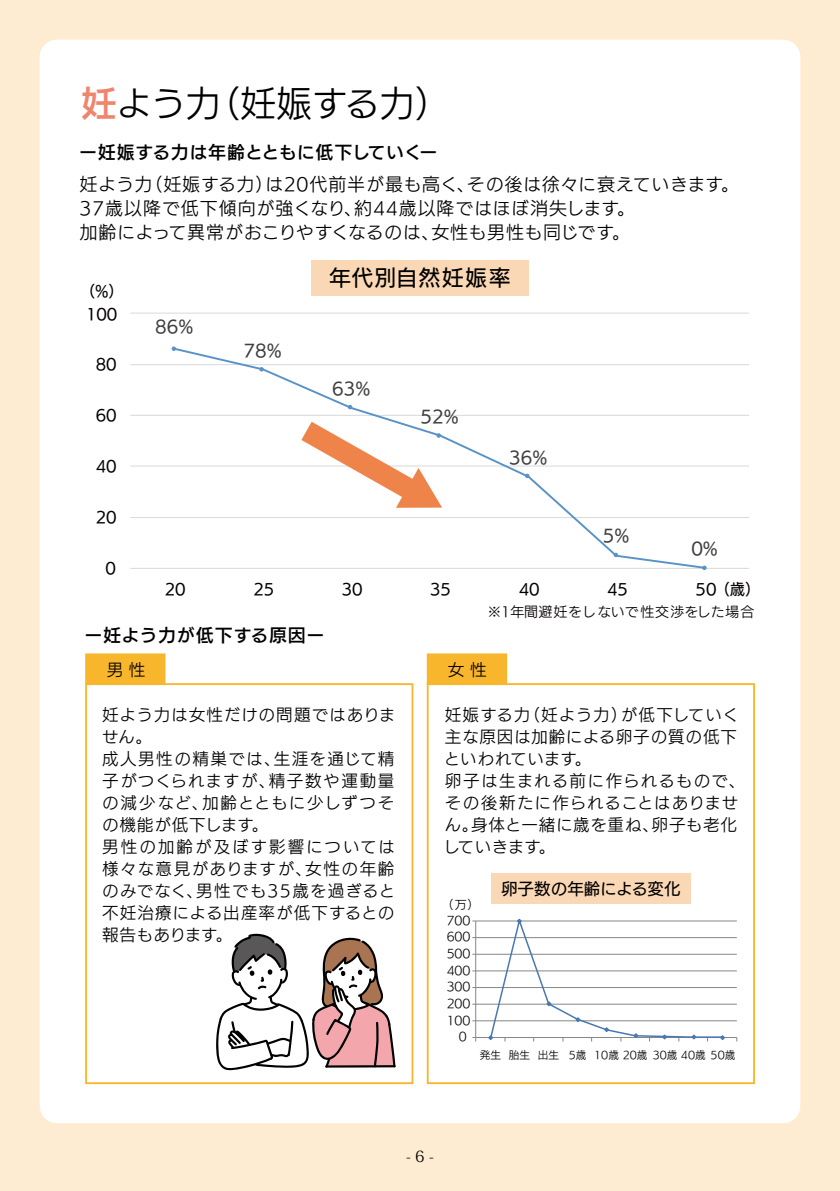
<style>
.page{position:relative;width:840px;height:1191px;background:#fff}
.page>*{position:absolute;margin:0;border:0;box-sizing:border-box;transform-origin:0 0}
.t1{font:36px "UD Kakugo Small Pr 6 N R";letter-spacing:-.03em;color:#000}
.t2{font:22px "UD Kakugo Small Pr 6 N M";letter-spacing:.04em;color:#000}
.t3{font:18px/24px "UD Kakugo Small Pr 6 N R";letter-spacing:.04em;color:#000}
.t4{font:18px "UD Kakugo Small Pr 6 N DB";letter-spacing:.03em;color:#000}
.t5{font:17.2px "UD Kakugo Small Pr 6 N M";color:#403f40}
.t6{font:16.6px/22px "UD Kakugo Small Pr 6 N R";letter-spacing:.055em;color:#000}
.t7{font:16.6px "UD Kakugo Small Pr 6 N M";color:#000}
.t8{font:16.6px "UD Kakugo Small Pr 6 N R";color:#040000}
.t9{font:15.6px "Koz Min Pr 6 N";color:#000}
.t10{font:15.4px "UD Kakugo Small Pr 6 N M";letter-spacing:-.01em;color:#040000}
.t11{font:14px "UD Kakugo Small Pr 6 N R";letter-spacing:.01em;color:#040000}
.t12{font:12px "UD Kakugo Small Pr 6 N R";letter-spacing:-.005em;color:#040000}
.t13{font:10.6px "UD Kakugo Small Pr 6 N R";color:#040000}
.s1{font-family:"UD Kakugo Small Pr 6 N DB";color:#ef856d}
</style>
<div class="page">
<div style="left:0;top:0;width:839px;height:1191px;background:#feecd2"></div>
<div style="left:40px;top:40px;width:759px;height:1083px;background:#fff;border-radius:17px"></div>
<div style="left:86px;top:654px;width:78px;height:30px;background:#f8b62d"></div>
<div style="left:85px;top:653px;width:80px;height:32px;border:2px solid #f8b62d"></div>
<div style="left:427px;top:654px;width:79px;height:30px;background:#f8b62d"></div>
<div style="left:426px;top:653px;width:81px;height:32px;border:2px solid #f8b62d"></div>
<hr style="left:130px;top:517px;width:618px;height:1px;background:#d9d9d9">
<hr style="left:130px;top:465px;width:618px;height:1px;background:#d9d9d9">
<hr style="left:130px;top:415px;width:618px;height:1px;background:#d9d9d9">
<hr style="left:130px;top:364px;width:618px;height:1px;background:#d9d9d9">
<hr style="left:130px;top:313px;width:618px;height:1px;background:#d9d9d9">
<hr style="left:130px;top:568px;width:618px;height:1px;background:#d9d9d9">
<svg style="left:172px;top:346px;width:534px;height:223px"></svg>
<svg style="left:172px;top:347px;width:4px;height:4px"></svg>
<svg style="left:259px;top:367px;width:4px;height:4px"></svg>
<svg style="left:348px;top:405px;width:4px;height:4px"></svg>
<svg style="left:525px;top:474px;width:4px;height:4px"></svg>
<svg style="left:613px;top:553px;width:4px;height:4px"></svg>
<svg style="left:702px;top:566px;width:4px;height:4px"></svg>
<div style="left:311px;top:260px;width:217px;height:36px;background:#fbd8b5"></div>
<div style="left:491px;top:873px;width:199px;height:31px;background:#fbd8b5"></div>
<div style="left:85px;top:683px;width:328px;height:401px;border:2px solid #f8b62d"></div>
<div style="left:426px;top:683px;width:328px;height:401px;border:2px solid #f8b62d"></div>
<svg style="left:301px;top:422px;width:141px;height:86px"></svg>
<svg style="left:216px;top:933px;width:180px;height:137px"></svg>
<hr style="left:475px;top:1020px;width:261px;height:1px;background:#868686">
<hr style="left:475px;top:1003px;width:261px;height:1px;background:#868686">
<hr style="left:475px;top:987px;width:261px;height:1px;background:#868686">
<hr style="left:475px;top:970px;width:261px;height:1px;background:#868686">
<hr style="left:475px;top:954px;width:261px;height:1px;background:#868686">
<hr style="left:475px;top:937px;width:261px;height:1px;background:#868686">
<hr style="left:475px;top:920px;width:261px;height:1px;background:#868686">
<hr style="left:475px;top:921px;width:1px;height:116px;background:#868686">
<hr style="left:475px;top:1037px;width:261px;height:1px;background:#868686">
<svg style="left:487px;top:918px;width:237px;height:123px"></svg>
<h1 class="t1" style="left:81px;top:84px;width:372px"><span class="s1">妊</span>よう力（妊娠する力）</h1>
<p class="t4" style="left:79px;top:142px;width:360px">ー妊娠する力は年齢とともに低下していくー</p>
<p class="t3" style="left:79px;top:172px;width:660px">妊よう力（妊娠する力）は20代前半が最も高く、その後は徐々に衰えていきます。<br>37歳以降で低下傾向が強くなり、約44歳以降ではほぼ消失します。<br>加齢によって異常がおこりやすくなるのは、女性も男性も同じです。</p>
<p class="t10" style="left:80px;top:283px;width:46px">（%）</p>
<p class="t10" style="left:86px;top:305px;width:33px">100</p>
<p class="t10" style="left:96px;top:356px;width:22px">80</p>
<p class="t10" style="left:96px;top:406px;width:22px">60</p>
<p class="t10" style="left:96px;top:457px;width:22px">40</p>
<p class="t10" style="left:96px;top:509px;width:22px">20</p>
<p class="t10" style="left:105px;top:559px;width:12px">0</p>
<p class="t5" style="left:155px;top:317px;width:40px">86%</p>
<p class="t5" style="left:243px;top:340px;width:40px">78%</p>
<h2 class="t2" style="left:329px;top:266px;width:183px">年代別自然妊娠率</h2>
<p class="t5" style="left:332px;top:379px;width:40px">63%</p>
<p class="t5" style="left:420px;top:407px;width:40px">52%</p>
<p class="t5" style="left:508px;top:448px;width:40px">36%</p>
<p class="t5" style="left:602px;top:526px;width:28px">5%</p>
<p class="t5" style="left:691px;top:539px;width:28px">0%</p>
<p class="t10" style="left:165px;top:581px;width:22px">20</p>
<p class="t10" style="left:253px;top:581px;width:22px">25</p>
<p class="t10" style="left:341px;top:581px;width:22px">30</p>
<p class="t10" style="left:430px;top:581px;width:22px">35</p>
<p class="t10" style="left:518px;top:581px;width:22px">40</p>
<p class="t10" style="left:607px;top:581px;width:22px">45</p>
<p class="t10" style="left:695px;top:581px;width:66px">50（歳）</p>
<p class="t11" style="left:487px;top:603px;width:268px">※1年間避妊をしないで性交渉をした場合</p>
<p class="t4" style="left:84px;top:625px;width:241px">ー妊よう力が低下する原因ー</p>
<p class="t8" style="left:107px;top:660px;width:40px">男 性</p>
<p class="t8" style="left:447px;top:660px;width:40px">女 性</p>
<p class="t6" style="left:102px;top:704px;width:295px">妊よう力は女性だけの問題ではありません。<br>成人男性の精巣では、生涯を通じて精子がつくられますが、精子数や運動量の減少など、加齢とともに少しずつその機能が低下します。<br>男性の加齢が及ぼす影響については様々な意見がありますが、女性の年齢のみでなく、男性でも35歳を過ぎると不妊治療による出産率が低下するとの報告もあります。</p>
<p class="t6" style="left:443px;top:704px;width:303px">妊娠する力（妊よう力）が低下していく主な原因は加齢による卵子の質の低下といわれています。<br>卵子は生まれる前に作られるもので、その後新たに作られることはありません。身体と一緒に歳を重ね、卵子も老化していきます。</p>
<p class="t7" style="left:501px;top:880px;width:181px">卵子数の年齢による変化</p>
<p class="t12" style="left:441px;top:898px;width:39px">（万）</p>
<p class="t12" style="left:446px;top:913px;width:25px">700</p>
<p class="t12" style="left:446px;top:930px;width:25px">600</p>
<p class="t12" style="left:446px;top:946px;width:25px">500</p>
<p class="t12" style="left:446px;top:963px;width:25px">400</p>
<p class="t12" style="left:446px;top:980px;width:25px">300</p>
<p class="t12" style="left:446px;top:996px;width:25px">200</p>
<p class="t12" style="left:446px;top:1013px;width:25px">100</p>
<p class="t12" style="left:458px;top:1030px;width:9px">0</p>
<p class="t13" style="left:479px;top:1048px;width:257px">発生 胎生 出生 5歳 10歳 20歳 30歳 40歳 50歳</p>
<p class="t9" style="left:406px;top:1147px;width:29px">- 6 -</p>
</div>
